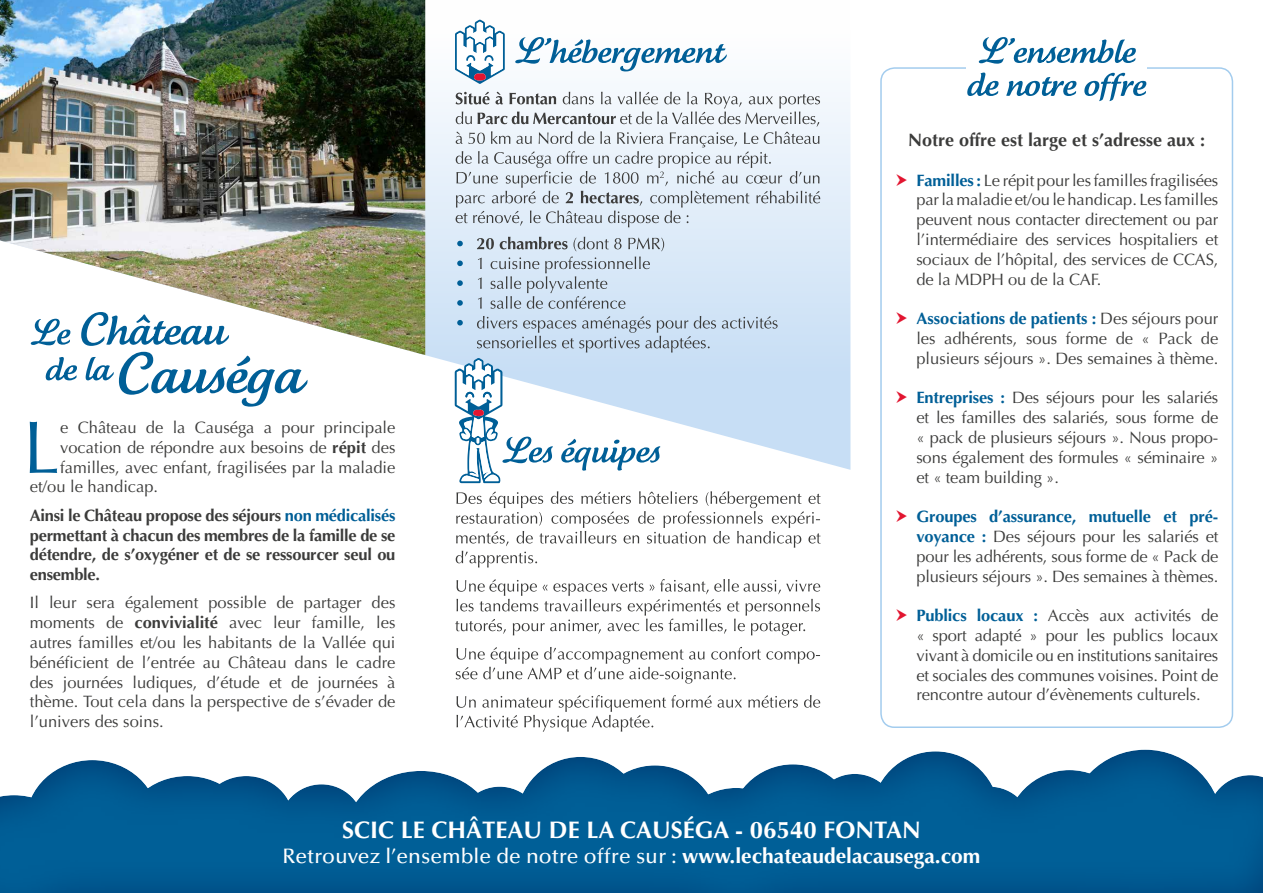
<style>
.page{position:relative;width:1263px;height:893px;background:#fff}
.page>*{position:absolute;margin:0;border:0;box-sizing:border-box;transform-origin:0 0}
.t1{font:74.25px "Optima";color:#005f97}
.t2{font:700 24px "Optima";color:#fff}
.t3{font:500 21px "Optima";color:#fff}
.t4{font:700 18px "Optima";color:#3c3c3b}
.t5{font:16.5px/19.8px "Optima";color:#3c3c3b;text-align:justify}
.t6{font:700 16.5px/19.8px "Optima";letter-spacing:-.015em;color:#3c3c3b;text-align:justify}
.s1{font-weight:700}
.s2{color:#005f97}
.s3{font-weight:700;color:#005f97}
</style>
<div class="page">
<div style="left:0;top:748px;width:1263px;height:145px;background:#005f97;opacity:.75"></div>
<div style="left:880px;top:67px;width:353px;height:661px;border:2px solid #a3ccee;border-radius:14px"></div>
<div style="left:966px;top:59px;width:181px;height:22px;background:#fff"></div>
<svg style="left:45px;top:0;width:805px;height:470px"></svg>
<svg style="left:457px;top:300px;width:6px;height:6px"></svg>
<svg style="left:457px;top:280px;width:6px;height:6px"></svg>
<svg style="left:457px;top:261px;width:6px;height:5px"></svg>
<svg style="left:477px;top:237px;width:187px;height:72px;background:#c2d0de"></svg>
<svg style="left:457px;top:241px;width:6px;height:5px"></svg>
<svg style="left:456px;top:92px;width:364px;height:135px"></svg>
<svg style="left:515px;top:37px;width:212px;height:34px"></svg>
<img style="left:0;top:0;width:425px;height:355px">
<svg style="left:31px;top:312px;width:198px;height:34px"></svg>
<svg style="left:46px;top:352px;width:261px;height:55px"></svg>
<svg style="left:457px;top:695px;width:363px;height:37px"></svg>
<svg style="left:456px;top:647px;width:364px;height:37px"></svg>
<svg style="left:455px;top:579px;width:365px;height:56px"></svg>
<svg style="left:456px;top:491px;width:365px;height:76px"></svg>
<svg style="left:967px;top:73px;width:179px;height:28px"></svg>
<svg style="left:979px;top:37px;width:157px;height:27px"></svg>
<svg style="left:455px;top:20px;width:50px;height:64px"></svg>
<svg style="left:455px;top:316px;width:323px;height:167px"></svg>
<h1 class="t1" style="left:23px;top:404px;width:39px">L</h1>
<p class="t5" style="left:60px;top:418px;width:337px">e Château de la Causéga a pour principale</p>
<p class="t5" style="left:60px;top:438px;width:337px">vocation de répondre aux besoins de <span class="s1">répit</span> des</p>
<p class="t5" style="left:60px;top:457px;width:337px">familles, avec enfant, fragilisées par la maladie</p>
<p class="t5" style="left:30px;top:477px;width:130px">et/ou le handicap.</p>
<p class="t6" style="left:30px;top:505px;width:367px">Ainsi le Château propose des séjours <span class="s2">non médicalisés </span>permettant à chacun des membres de la famille de se détendre, de s’oxygéner et de se ressourcer seul ou ensemble.</p>
<p class="t5" style="left:30px;top:593px;width:367px">Il leur sera également possible de partager des moments de <span class="s1">convivialité</span> avec leur famille, les autres familles et/ou les habitants de la Vallée qui bénéficient de l’entrée au Château dans le cadre des journées ludiques, d’étude et de journées à thème. Tout cela dans la perspective de s’évader de l’univers des soins.</p>
<p class="t4" style="left:908px;top:129px;width:299px">Notre offre est large et s’adresse aux :</p>
<p class="t5" style="left:916px;top:170px;width:303px"><span class="s3">Familles :</span> Le répit pour les familles fragilisées par la maladie et/ou le handicap. Les familles peuvent nous contacter directement ou par l’intermédiaire des services hospitaliers et sociaux de l’hôpital, des services de CCAS, de la MDPH ou de la CAF.</p>
<p class="t5" style="left:916px;top:309px;width:303px"><span class="s3">Associations de patients :</span> Des séjours pour les adhérents, sous forme de « Pack de plusieurs séjours ». Des semaines à thème.</p>
<p class="t5" style="left:916px;top:388px;width:303px"><span class="s3">Entreprises :</span> Des séjours pour les salariés et les familles des salariés, sous forme de « pack de plusieurs séjours ». Nous propo&shy;sons également des formules « séminaire » et « team building ».</p>
<p class="t5" style="left:916px;top:507px;width:303px"><span class="s3">Groupes d’assurance, mutuelle et pré&shy;voyance :</span> Des séjours pour les salariés et pour les adhérents, sous forme de « Pack de plusieurs séjours ». Des semaines à thèmes.</p>
<p class="t5" style="left:916px;top:606px;width:303px"><span class="s3">Publics locaux :</span> Accès aux activités de « sport adapté » pour les publics locaux vivant à domicile ou en institutions sanitaires et sociales des communes voisines. Point de rencontre autour d’évènements culturels.</p>
<h2 class="t2" style="left:342px;top:816px;width:580px">SCIC LE CHÂTEAU DE LA CAUSÉGA - 06540 FONTAN</h2>
<p class="t3" style="left:282px;top:845px;width:699px">Retrouvez l’ensemble de notre offre sur : <span class="s1">www.lechateaudelacausega.com</span></p>
</div>
